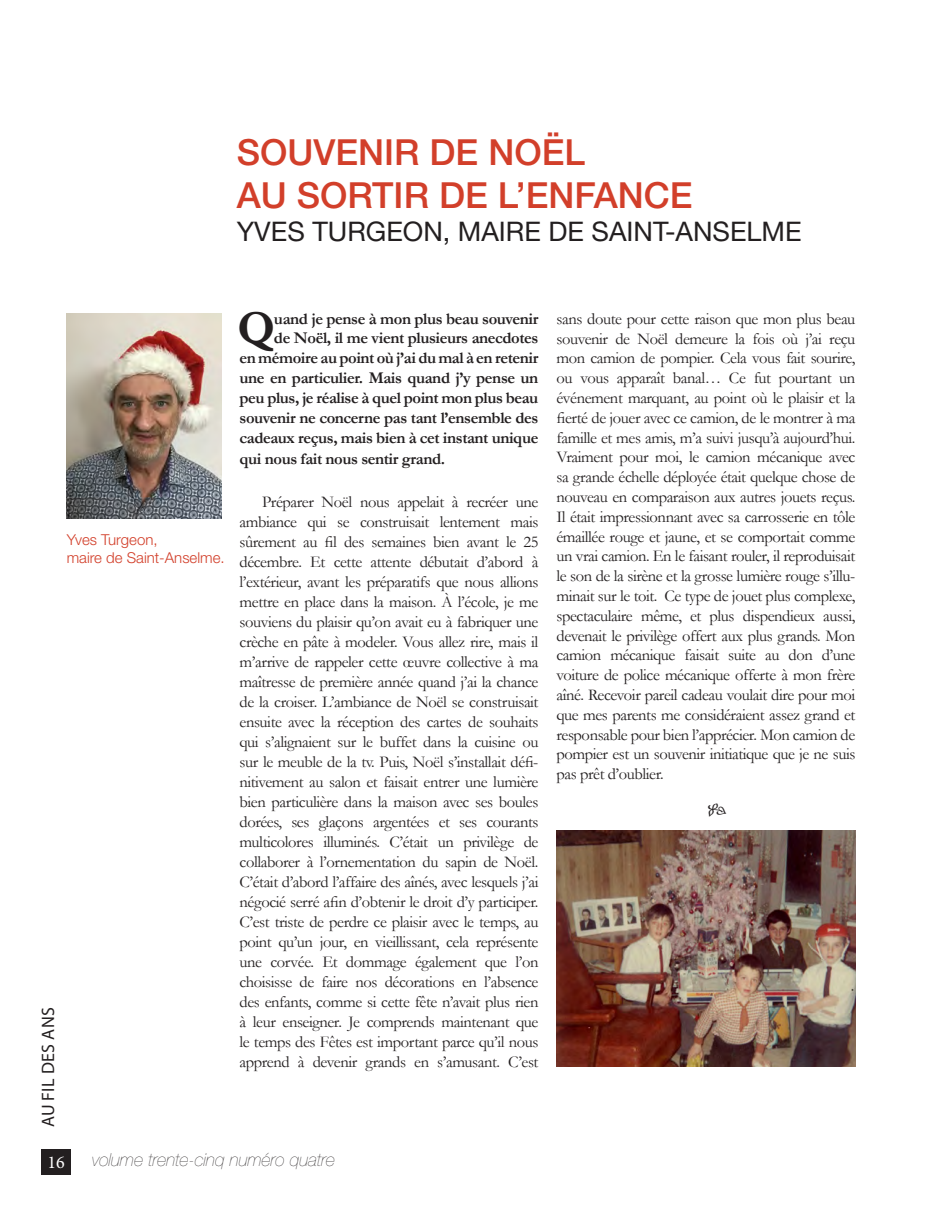
<style>
.page{position:relative;width:932px;height:1215px;background:#fff}
.page>*{position:absolute;margin:0;border:0;box-sizing:border-box;transform-origin:0 0}
.Incipit{font:700 47.7px "Garamond";color:#231f20}
.Titre_d_article{font:500 36px "Helvetica Neue LT Std";color:#d23f2a}
.Nom_d_auteur{font:27px "Helvetica Neue LT Std";color:#231f20}
.t1{font:italic 200 18px "Helvetica Neue LT Std";color:#231f20}
.t2{font:18px "Myriad Pro";letter-spacing:.02em;color:#231f20}
.t3{font:18px "Minion Pro";color:#fff}
.Corps_de_texte{font:18px "Minion Pro";color:#231f20}
.Corps_de_texte-2{font:16.5px/20px "Garamond";letter-spacing:-.025em;color:#231f20;text-align:justify}
.Incipit-2{font:700 16.5px "Garamond";letter-spacing:-.025em;color:#231f20}
.Bio_auteurs{font:300 15px "Helvetica Neue LT Std";color:#d23f2a}
</style>
<div class="page">
<img style="left:67px;top:313px;width:154px;height:206px">
<img style="left:556px;top:830px;width:299px;height:237px">
<div style="left:41px;top:1149px;width:30px;height:25px;background:#231f20"></div>
<p class="Titre_d_article" style="left:237px;top:131px;width:350px">SOUVENIR DE NOËL</p>
<p class="Titre_d_article" style="left:237px;top:174px;width:457px">AU SORTIR DE L’ENFANCE</p>
<p class="Nom_d_auteur" style="left:237px;top:215px;width:566px">YVES TURGEON, MAIRE DE SAINT-ANSELME</p>
<p class="Bio_auteurs" style="left:67px;top:531px;width:92px">Yves Turgeon,</p>
<p class="Bio_auteurs" style="left:67px;top:549px;width:159px">maire de Saint-Anselme.</p>
<p class="t2" style="left:37px;top:1127px;width:122px;rotate:-90deg">AU FIL DES ANS</p>
<p class="Incipit" style="left:237px;top:296px;width:39px">Q</p>
<p class="Incipit-2" style="left:274px;top:307px;width:266px">uand je pense à mon plus beau souvenir</p>
<p class="Incipit-2" style="left:274px;top:327px;width:266px">de Noël, il me vient plusieurs anecdotes</p>
<p class="Incipit-2" style="left:239px;top:347px;width:300px">en mémoire au point où j’ai du mal à en retenir</p>
<p class="Incipit-2" style="left:239px;top:367px;width:300px">une en particulier. Mais quand j’y pense un</p>
<p class="Incipit-2" style="left:239px;top:387px;width:300px">peu plus, je réalise à quel point mon plus beau</p>
<p class="Incipit-2" style="left:239px;top:407px;width:300px">souvenir ne concerne pas tant l’ensemble des</p>
<p class="Incipit-2" style="left:239px;top:427px;width:300px">cadeaux reçus, mais bien à cet instant unique</p>
<p class="Incipit-2" style="left:239px;top:447px;width:207px">qui nous fait nous sentir grand.</p>
<p class="Corps_de_texte-2" style="left:239px;top:491px;width:300px;text-indent:23px">Préparer Noël nous appelait à recréer une ambiance qui se construisait lentement mais sûrement au fil des semaines bien avant le 25 décembre. Et cette attente débutait d’abord à l’extérieur, avant les préparatifs que nous allions mettre en place dans la maison. À l’école, je me souviens du plaisir qu’on avait eu à fabriquer une crèche en pâte à modeler. Vous allez rire, mais il m’arrive de rappeler cette œuvre collective à ma maîtresse de première année quand j’ai la chance de la croiser. L’ambiance de Noël se construisait ensuite avec la réception des cartes de souhaits qui s’alignaient sur le buffet dans la cuisine ou sur le meuble de la tv. Puis, Noël s’installait défi&shy;nitivement au salon et faisait entrer une lumière bien particulière dans la maison avec ses boules dorées, ses glaçons argentées et ses courants multicolores illuminés. C’était un privilège de collaborer à l’ornementation du sapin de Noël.<br>C’était d’abord l’affaire des aînés, avec lesquels j’ai négocié serré afin d’obtenir le droit d’y participer.<br>C’est triste de perdre ce plaisir avec le temps, au point qu’un jour, en vieillissant, cela représente une corvée. Et dommage également que l’on choisisse de faire nos décorations en l’absence des enfants, comme si cette fête n’avait plus rien à leur enseigner. Je comprends maintenant que le temps des Fêtes est important parce qu’il nous apprend à devenir grands en s’amusant. C’est</p>
<p class="Corps_de_texte-2" style="left:556px;top:308px;width:300px">sans doute pour cette raison que mon plus beau souvenir de Noël demeure la fois où j’ai reçu mon camion de pompier. Cela vous fait sourire, ou vous apparaît banal… Ce fut pourtant un événement marquant, au point où le plaisir et la fierté de jouer avec ce camion, de le montrer à ma famille et mes amis, m’a suivi jusqu’à aujourd’hui.<br>Vraiment pour moi, le camion mécanique avec sa grande échelle déployée était quelque chose de nouveau en comparaison aux autres jouets reçus.<br>Il était impressionnant avec sa carrosserie en tôle émaillée rouge et jaune, et se comportait comme un vrai camion. En le faisant rouler, il reproduisait le son de la sirène et la grosse lumière rouge s’illu&shy;minait sur le toit. Ce type de jouet plus complexe, spectaculaire même, et plus dispendieux aussi, devenait le privilège offert aux plus grands. Mon camion mécanique faisait suite au don d’une voiture de police mécanique offerte à mon frère aîné. Recevoir pareil cadeau voulait dire pour moi que mes parents me considéraient assez grand et responsable pour bien l’apprécier. Mon camion de pompier est un souvenir initiatique que je ne suis pas prêt d’oublier.</p>
<p class="Corps_de_texte" style="left:707px;top:798px;width:22px">•</p>
<p class="t3" style="left:47px;top:1150px;width:19px">16</p>
<p class="t1" style="left:92px;top:1149px;width:244px">volume trente-cinq numéro quatre</p>
</div>
